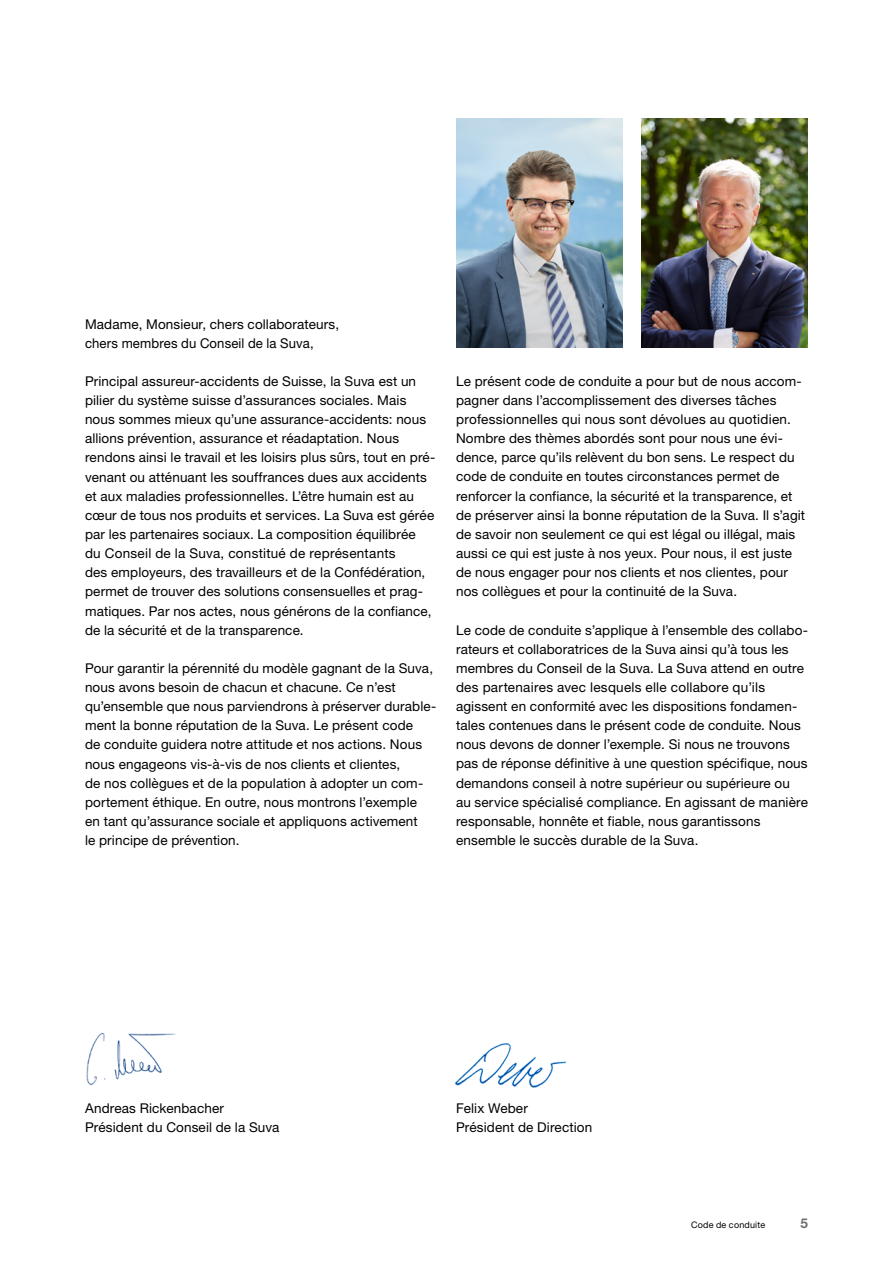
<style>
.page{position:relative;width:893px;height:1263px;background:#fff}
.page>*{position:absolute;margin:0;border:0;box-sizing:border-box;transform-origin:0 0}
.t1{font:13.5px/19.2px "Helvetica Neue LT Std";letter-spacing:.01em;color:#000}
.t2{font:700 13.5px "Helvetica Neue LT Std";color:#706f6f}
.t3{font:9px "Helvetica Neue LT Std";letter-spacing:.02em;color:#000}
</style>
<div class="page">
<img style="left:642px;top:118px;width:166px;height:230px">
<img style="left:454px;top:1043px;width:113px;height:45px">
<img style="left:456px;top:118px;width:166px;height:230px">
<img style="left:86px;top:1032px;width:90px;height:54px">
<p class="t1" style="left:85px;top:314px;width:256px">Madame, Monsieur, chers collaborateurs, chers membres du Conseil de la Suva,</p>
<p class="t1" style="left:85px;top:371px;width:352px">Principal assureur-accidents de Suisse, la Suva est un pilier du système suisse d’assurances sociales. Mais nous sommes mieux qu’une assurance-accidents: nous allions prévention, assurance et réadaptation. Nous rendons ainsi le travail et les loisirs plus sûrs, tout en pré&shy;venant ou atténuant les souffrances dues aux accidents et aux maladies professionnelles. L’être humain est au cœur de tous nos produits et services. La Suva est gérée par les partenaires sociaux. La composition équilibrée<br>du Conseil de la Suva, constitué de représentants<br>des employeurs, des travailleurs et de la Confédération, permet de trouver des solutions consensuelles et prag&shy;matiques. Par nos actes, nous générons de la confiance, de la sécurité et de la transparence.</p>
<p class="t1" style="left:85px;top:658px;width:353px">Pour garantir la pérennité du modèle gagnant de la Suva, nous avons besoin de chacun et chacune. Ce n’est qu’ensemble que nous parviendrons à préserver durable&shy;ment la bonne réputation de la Suva. Le présent code<br>de conduite guidera notre attitude et nos actions. Nous nous engageons vis-à-vis de nos clients et clientes,<br>de nos collègues et de la population à adopter un com&shy;portement éthique. En outre, nous montrons l’exemple<br>en tant qu’assurance sociale et appliquons activement<br>le principe de prévention.</p>
<p class="t1" style="left:456px;top:371px;width:351px">Le présent code de conduite a pour but de nous accom&shy;pagner dans l’accomplissement des diverses tâches professionnelles qui nous sont dévolues au quotidien.<br>Nombre des thèmes abordés sont pour nous une évi&shy;dence, parce qu’ils relèvent du bon sens. Le respect du code de conduite en toutes circonstances permet de renforcer la confiance, la sécurité et la transparence, et de préserver ainsi la bonne réputation de la Suva. Il s’agit de savoir non seulement ce qui est légal ou illégal, mais aussi ce qui est juste à nos yeux. Pour nous, il est juste de nous engager pour nos clients et nos clientes, pour nos collègues et pour la continuité de la Suva.</p>
<p class="t1" style="left:456px;top:620px;width:353px">Le code de conduite s’applique à l’ensemble des collabo&shy;rateurs et collaboratrices de la Suva ainsi qu’à tous les membres du Conseil de la Suva. La Suva attend en outre des partenaires avec lesquels elle collabore qu’ils agissent en conformité avec les dispositions fondamen&shy;tales contenues dans le présent code de conduite. Nous nous devons de donner l’exemple. Si nous ne trouvons pas de réponse définitive à une question spécifique, nous demandons conseil à notre supérieur ou supérieure ou au service spécialisé compliance. En agissant de manière responsable, honnête et fiable, nous garantissons ensemble le succès durable de la Suva.</p>
<p class="t1" style="left:85px;top:1098px;width:196px">Andreas Rickenbacher<br>Président du Conseil de la Suva</p>
<p class="t1" style="left:456px;top:1098px;width:138px">Felix Weber<br>Président de Direction</p>
<p class="t3" style="left:691px;top:1219px;width:76px">Code de conduite</p>
<p class="t2" style="left:800px;top:1215px;width:9px">5</p>
</div>
